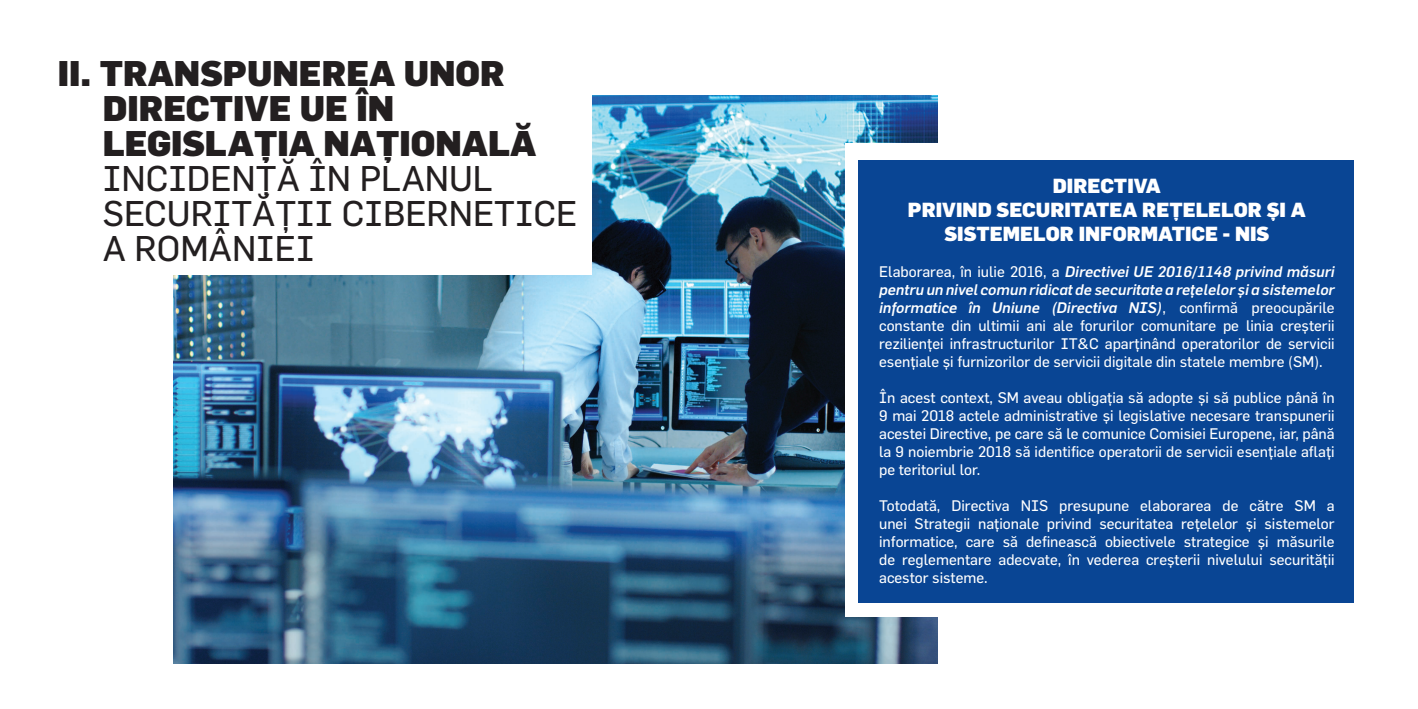
<style>
.page{position:relative;width:1418px;height:709px;background:#fff}
.page>*{position:absolute;margin:0;border:0;box-sizing:border-box;transform-origin:0 0}
.t1{font:900 35px "Flama";color:#231f20}
.t2{font:35px/35px "Flama Basic";color:#231f20}
.t3{font:900 20px "Flama";color:#fff}
.t4{font:15px/18px "Flama Basic";color:#fff;text-align:justify}
.s1{font-family:"Flama";font-weight:500;font-style:italic}
</style>
<div class="page">
<img style="left:174px;top:96px;width:763px;height:567px">
<div style="left:162px;top:76px;width:430px;height:199px;background:#fff"></div>
<div style="left:845px;top:144px;width:527px;height:473px;background:#fff"></div>
<div style="left:858px;top:161px;width:496px;height:442px;background:#094594"></div>
<p class="t1" style="left:58px;top:51px;width:448px">II. TRANSPUNEREA UNOR</p>
<p class="t1" style="left:103px;top:86px;width:293px">DIRECTIVE UE ÎN</p>
<p class="t1" style="left:103px;top:121px;width:435px">LEGISLAȚIA NAȚIONALĂ</p>
<p class="t2" style="left:103px;top:161px;width:476px">INCIDENȚĂ ÎN PLANUL<br>SECURITĂȚII CIBERNETICE</p>
<p class="t2" style="left:103px;top:231px;width:213px">A ROMÂNIEI</p>
<p class="t3" style="left:1052px;top:173px;width:109px">DIRECTIVA</p>
<p class="t3" style="left:907px;top:197px;width:399px">PRIVIND SECURITATEA REȚELELOR ȘI A</p>
<p class="t3" style="left:944px;top:221px;width:326px">SISTEMELOR INFORMATICE - NIS</p>
<p class="t4" style="left:879px;top:262px;width:457px">Elaborarea, în iulie 2016, a <span class="s1">Directivei UE 2016/1148 privind măsuri pentru un nivel comun ridicat de securitate a rețelelor şi a sistemelor informatice în Uniune (Directiva NIS)</span>, confirmă preocupările constante din ultimii ani ale forurilor comunitare pe linia creşterii rezilienţei infrastructurilor IT&amp;C aparţinând operatorilor de servicii esenţiale şi furnizorilor de servicii digitale din statele membre (SM).</p>
<p class="t4" style="left:879px;top:388px;width:457px">În acest context, SM aveau obligaţia să adopte şi să publice până în 9 mai 2018 actele administrative şi legislative necesare transpunerii acestei Directive, pe care să le comunice Comisiei Europene, iar, până la 9 noiembrie 2018 să identifice operatorii de servicii esenţiale aflaţi pe teritoriul lor.</p>
<p class="t4" style="left:879px;top:496px;width:457px">Totodată, Directiva NIS presupune elaborarea de către SM a unei Strategii naţionale privind securitatea reţelelor şi sistemelor informatice, care să definească obiectivele strategice şi măsurile de reglementare adecvate, în vederea creşterii nivelului securităţii acestor sisteme.</p>
</div>
